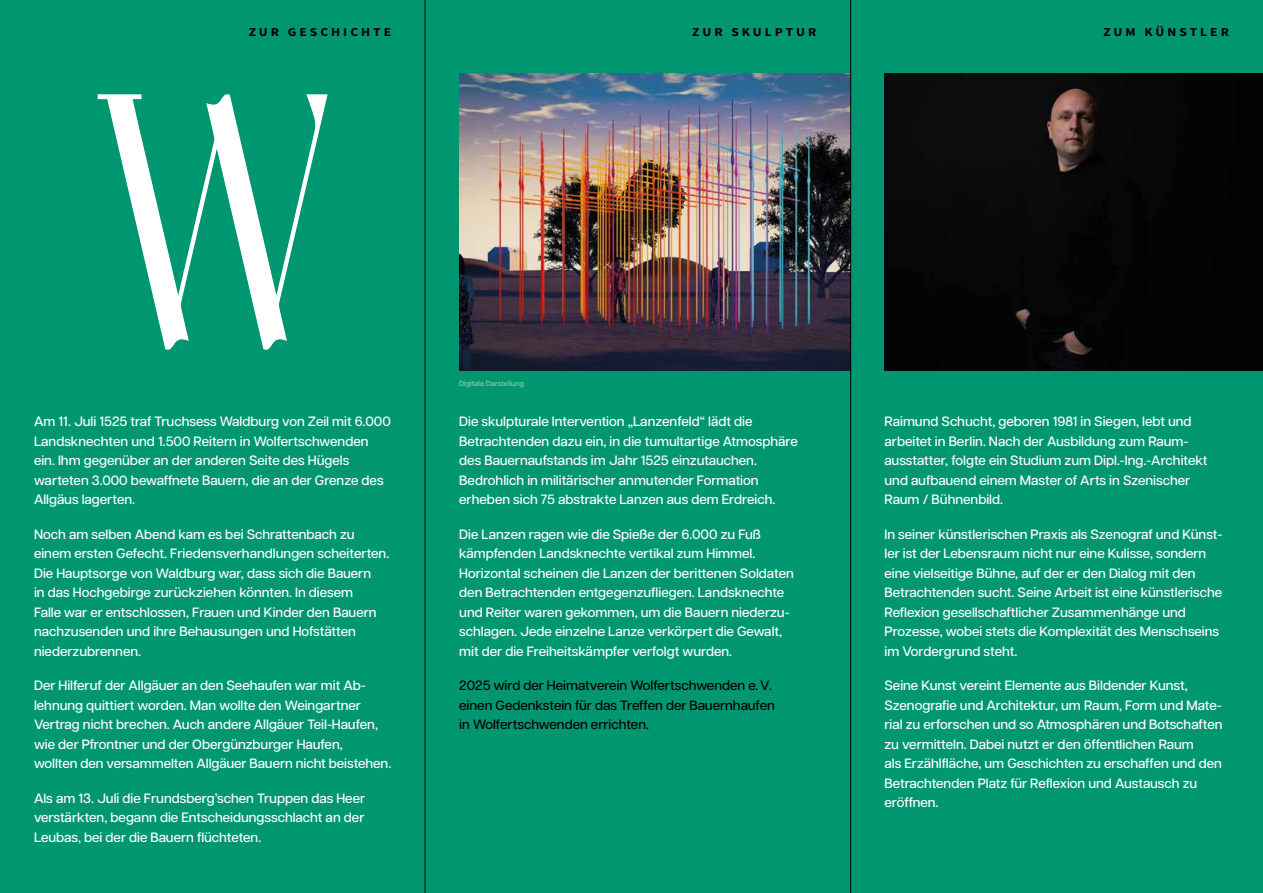
<style>
.page{position:relative;width:1263px;height:893px;background:#009770}
.page>*{position:absolute;margin:0;border:0;box-sizing:border-box;transform-origin:0 0}
.t1{font:500 13.5px/19.5px "Articulat CF";color:#fff}
.t2{font:500 13.5px/19.5px "Articulat CF";color:#000}
.t3{font:12.15px "Source Sans Variable";letter-spacing:.22em;color:#000;scale:1.11 1}
.t4{font:500 7.5px "Articulat CF";color:#8bcbb7}
</style>
<div class="page">
<img style="left:459px;top:73px;width:391px;height:298px">
<svg style="left:97px;top:94px;width:231px;height:256px"></svg>
<div style="left:884px;top:73px;width:379px;height:298px;background:#070707"></div>
<hr style="left:850px;top:0;width:1px;height:893px;background:#000">
<hr style="left:425px;top:0;width:1px;height:893px;background:#000">
<p class="t3" style="left:249px;top:24px;width:130px">ZUR GESCHICHTE</p>
<p class="t3" style="left:692px;top:24px;width:113px">ZUR SKULPTUR</p>
<p class="t3" style="left:1103px;top:24px;width:115px">ZUM KÜNSTLER</p>
<p class="t1" style="left:34px;top:411px;width:358px">Am 11. Juli 1525 traf Truchsess Waldburg von Zeil mit 6.000<br>Landsknechten und 1.500 Reitern in Wolfertschwenden ein. Ihm gegenüber an der anderen Seite des Hügels warteten 3.000 bewaffnete Bauern, die an der Grenze des Allgäus lagerten.</p>
<p class="t1" style="left:34px;top:524px;width:357px">Noch am selben Abend kam es bei Schrattenbach zu einem ersten Gefecht. Friedensverhandlungen scheiterten.<br>Die Hauptsorge von Waldburg war, dass sich die Bauern<br>in das Hochgebirge zurückziehen könnten. In diesem<br>Falle war er entschlossen, Frauen und Kinder den Bauern nachzusenden und ihre Behausungen und Hofstätten niederzubrennen.</p>
<p class="t1" style="left:34px;top:675px;width:359px">Der Hilferuf der Allgäuer an den Seehaufen war mit Ab&shy;lehnung quittiert worden. Man wollte den Weingartner Vertrag nicht brechen. Auch andere Allgäuer Teil-Haufen, wie der Pfrontner und der Obergünzburger Haufen,<br>wollten den versammelten Allgäuer Bauern nicht beistehen.</p>
<p class="t1" style="left:34px;top:788px;width:333px;text-align:justify">Als am 13. Juli die Frundsberg’schen Truppen das Heer verstärkten, begann die Entscheidungsschlacht an der Leubas, bei der die Bauern flüchteten.</p>
<p class="t4" style="left:459px;top:378px;width:67px">Digitale Darstellung</p>
<p class="t1" style="left:459px;top:411px;width:340px">Die skulpturale Intervention „Lanzenfeld“ lädt die Betrachtenden dazu ein, in die tumultartige Atmosphäre des Bauernaufstands im Jahr 1525 einzutauchen.<br>Bedrohlich in militärischer anmutender Formation erheben sich 75 abstrakte Lanzen aus dem Erdreich.</p>
<p class="t1" style="left:459px;top:524px;width:336px">Die Lanzen ragen wie die Spieße der 6.000 zu Fuß kämpfenden Landsknechte vertikal zum Himmel.<br>Horizontal scheinen die Lanzen der berittenen Soldaten den Betrachtenden entgegenzufliegen. Landsknechte und Reiter waren gekommen, um die Bauern niederzu&shy;schlagen. Jede einzelne Lanze verkörpert die Gewalt, mit der die Freiheitskämpfer verfolgt wurden.</p>
<p class="t2" style="left:459px;top:675px;width:317px">2025 wird der Heimatverein Wolfertschwenden e.V. einen Gedenkstein für das Treffen der Bauernhaufen in Wolfertschwenden errichten.</p>
<p class="t1" style="left:884px;top:411px;width:325px">Raimund Schucht, geboren 1981 in Siegen, lebt und arbeitet in Berlin. Nach der Ausbildung zum Raum&shy;ausstatter, folgte ein Studium zum Dipl.-Ing.-Architekt und aufbauend einem Master of Arts in Szenischer Raum / Bühnenbild.</p>
<p class="t1" style="left:884px;top:524px;width:339px">In seiner künstlerischen Praxis als Szenograf und Künst&shy;ler ist der Lebensraum nicht nur eine Kulisse, sondern eine vielseitige Bühne, auf der er den Dialog mit den Betrachtenden sucht. Seine Arbeit ist eine künstlerische Reflexion gesellschaftlicher Zusammenhänge und Prozesse, wobei stets die Komplexität des Menschseins im Vordergrund steht.</p>
<p class="t1" style="left:884px;top:675px;width:340px">Seine Kunst vereint Elemente aus Bildender Kunst, Szenografie und Architektur, um Raum, Form und Mate&shy;rial zu erforschen und so Atmosphären und Botschaften zu vermitteln. Dabei nutzt er den öffentlichen Raum<br>als Erzählfläche, um Geschichten zu erschaffen und den Betrachtenden Platz für Reflexion und Austausch zu eröffnen.</p>
</div>
